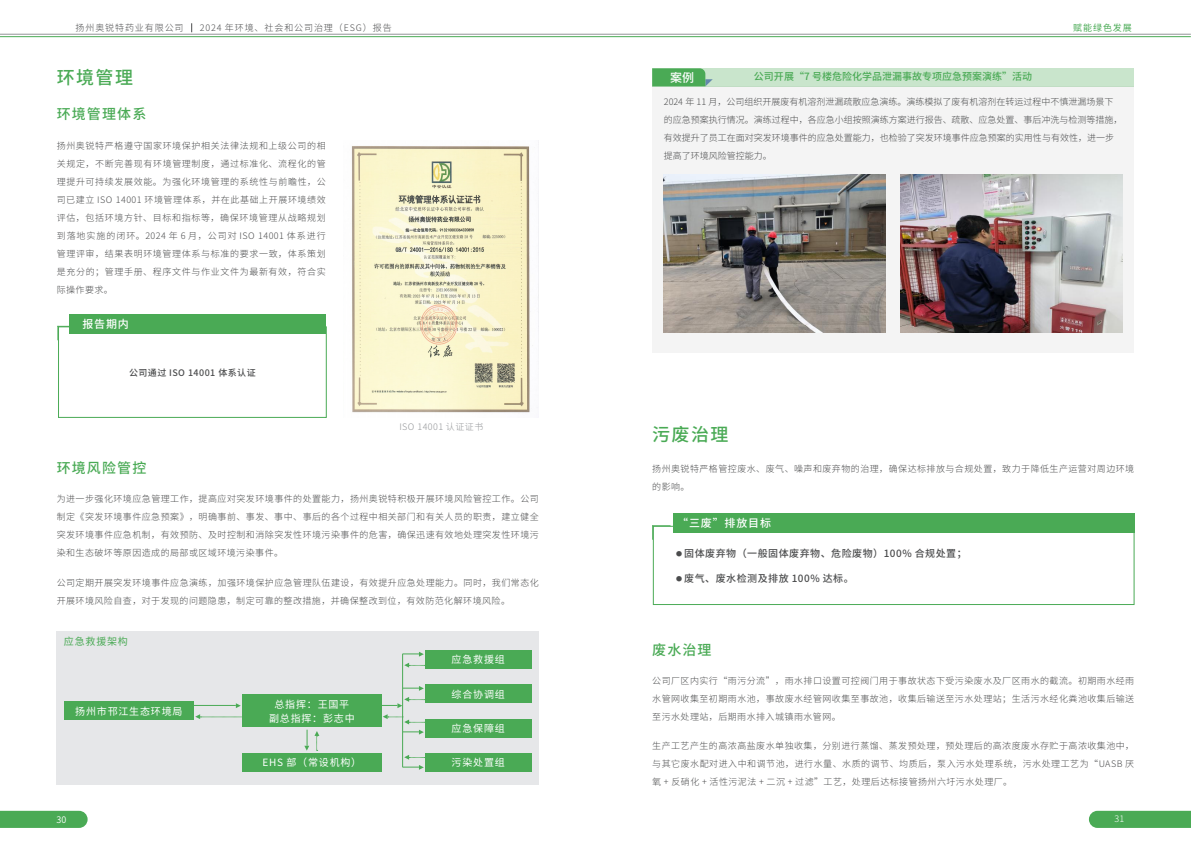
<style>
.page{position:relative;width:1191px;height:842px;background:#fff}
.page>*{position:absolute;margin:0;border:0;box-sizing:border-box;transform-origin:0 0}
.t1{font:500 18px "Source Han Sans CN";letter-spacing:.08em;color:#4aaa55}
.t2{font:500 14px "Source Han Sans CN";letter-spacing:.08em;color:#4aaa55}
.正文{font:500 12px "Source Han Sans CN";color:#fff}
.t3{font:500 11px "Source Han Sans CN";letter-spacing:.075em;color:#fff}
.t4{font:10px "Source Han Sans CN";letter-spacing:.08em;color:#fff}
.t5{font:500 10px "Source Han Sans CN";letter-spacing:.05em;color:#4b4c4d}
.正文-2{font:500 10px "Source Han Sans CN";color:#4aaa55}
.t6{font:10px "Source Han Sans CN";letter-spacing:.08em;color:#4aaa55}
.t7{font:300 9px/18px "Source Han Sans CN";letter-spacing:.05em;color:#4b4c4d;text-align:justify}
.t8{font:300 9px/18px "Source Han Sans CN";color:#4b4c4d}
.t9{font:300 9px "Source Han Sans CN";letter-spacing:.1em;color:#4b4c4d}
.t10{font:500 9px "Source Han Sans CN";letter-spacing:.05em;color:#4b4c4d}
.t11{font:300 9px "Source Han Sans CN";letter-spacing:.05em;color:#939598}
.t12{font:9px "Source Han Sans CN";letter-spacing:.1em;color:#4aaa55}
.t13{font:9px "Source Han Sans CN";color:#fff}
.t14{font:300 9px "Source Han Sans CN";color:#fff}
</style>
<div class="page">
<svg style="left:0;top:811px;width:88px;height:17px"></svg>
<svg style="left:1089px;top:811px;width:102px;height:17px;background:#4dab58"></svg>
<hr style="left:0;top:34px;width:1190px;height:1px;background:#939598">
<hr style="left:0;top:36px;width:1190px;height:1px;background:#4aaa55">
<div style="left:57px;top:632px;width:482px;height:153px;background:#e6e7e9"></div>
<img style="left:352px;top:142px;width:187px;height:271px">
<div style="left:242px;top:753px;width:139px;height:18px;background:#4aaa55"></div>
<div style="left:64px;top:702px;width:130px;height:18px;background:#4aaa55"></div>
<div style="left:425px;top:651px;width:106px;height:18px;background:#4aaa55"></div>
<div style="left:425px;top:685px;width:106px;height:18px;background:#4aaa55"></div>
<div style="left:425px;top:719px;width:106px;height:18px;background:#4aaa55"></div>
<div style="left:425px;top:753px;width:106px;height:18px;background:#4aaa55"></div>
<div style="left:242px;top:695px;width:139px;height:32px;background:#4aaa55"></div>
<svg style="left:236px;top:703px;width:5px;height:5px"></svg>
<hr style="left:194px;top:705px;width:42px;height:1px;background:#4aaa55">
<svg style="left:403px;top:652px;width:21px;height:5px"></svg>
<svg style="left:403px;top:686px;width:21px;height:5px"></svg>
<svg style="left:403px;top:730px;width:21px;height:4px"></svg>
<hr style="left:402px;top:654px;width:1px;height:113px;background:#4aaa55">
<svg style="left:195px;top:714px;width:47px;height:5px"></svg>
<svg style="left:404px;top:663px;width:20px;height:5px"></svg>
<svg style="left:381px;top:697px;width:43px;height:11px"></svg>
<svg style="left:403px;top:755px;width:21px;height:15px"></svg>
<svg style="left:304px;top:730px;width:15px;height:21px"></svg>
<svg style="left:383px;top:714px;width:41px;height:10px"></svg>
<div style="left:652px;top:86px;width:482px;height:267px;background:#f4f4f4"></div>
<div style="left:652px;top:68px;width:482px;height:18px;background:#c9e5cc"></div>
<svg style="left:652px;top:68px;width:60px;height:18px"></svg>
<img style="left:664px;top:175px;width:221px;height:158px">
<img style="left:901px;top:175px;width:221px;height:157px">
<div style="left:653px;top:526px;width:481px;height:79px;border:1px solid #4aaa55"></div>
<svg style="left:652px;top:525px;width:18px;height:15px"></svg>
<div style="left:673px;top:513px;width:461px;height:19px;background:#4aaa55"></div>
<div style="left:58px;top:327px;width:268px;height:91px;border:1px solid #4aaa55"></div>
<svg style="left:57px;top:326px;width:19px;height:14px"></svg>
<div style="left:69px;top:314px;width:257px;height:19px;background:#4aaa55"></div>
<p class="t9" style="left:76px;top:23px;width:109px">扬州奥锐特药业有限公司</p>
<p class="t9" style="left:200px;top:23px;width:193px">2024 年环境、社会和公司治理（ESG）报告</p>
<p class="t12" style="left:1073px;top:23px;width:60px">赋能绿色发展</p>
<p class="t1" style="left:57px;top:67px;width:78px">环境管理</p>
<p class="t2" style="left:57px;top:106px;width:91px">环境管理体系</p>
<p class="t7" style="left:57px;top:136px;width:271px">扬州奥锐特严格遵守国家环境保护相关法律法规和上级公司的相关规定，不断完善现有环境管理制度，通过标准化、流程化的管理提升可持续发展效能。为强化环境管理的系统性与前瞻性，公司已建立 ISO 14001 环境管理体系，并在此基础上开展环境绩效评估，包括环境方针、目标和指标等，确保环境管理从战略规划到落地实施的闭环。2024 年 6 月，公司对 ISO 14001 体系进行管理评审，结果表明环境管理体系与标准的要求一致，体系策划是充分的；管理手册、程序文件与作业文件为最新有效，符合实际操作要求。</p>
<p class="t3" style="left:82px;top:317px;width:48px">报告期内</p>
<p class="t10" style="left:129px;top:367px;width:128px">公司通过 ISO 14001 体系认证</p>
<p class="t2" style="left:57px;top:460px;width:91px">环境风险管控</p>
<p class="t11" style="left:399px;top:421px;width:85px">ISO 14001 认证证书</p>
<p class="t7" style="left:57px;top:490px;width:483px">为进一步强化环境应急管理工作，提高应对突发环境事件的处置能力，扬州奥锐特积极开展环境风险管控工作。公司制定《突发环境事件应急预案》，明确事前、事发、事中、事后的各个过程中相关部门和有关人员的职责，建立健全突发环境事件应急机制，有效预防、及时控制和消除突发性环境污染事件的危害，确保迅速有效地处理突发性环境污染和生态破坏等原因造成的局部或区域环境污染事件。</p>
<p class="t7" style="left:57px;top:573px;width:483px">公司定期开展突发环境事件应急演练，加强环境保护应急管理队伍建设，有效提升应急处理能力。同时，我们常态化开展环境风险自查，对于发现的问题隐患，制定可靠的整改措施，并确保整改到位，有效防范化解环境风险。</p>
<p class="t6" style="left:64px;top:636px;width:65px">应急救援架构</p>
<p class="t4" style="left:75px;top:705px;width:109px">扬州市邗江生态环境局</p>
<p class="t4" style="left:274px;top:698px;width:76px">总指挥：王国平</p>
<p class="t4" style="left:269px;top:712px;width:87px">副总指挥：彭志中</p>
<p class="t4" style="left:262px;top:757px;width:100px">EHS 部（常设机构）</p>
<p class="t4" style="left:451px;top:654px;width:55px">应急救援组</p>
<p class="t4" style="left:451px;top:688px;width:55px">综合协调组</p>
<p class="t4" style="left:451px;top:723px;width:55px">应急保障组</p>
<p class="t4" style="left:451px;top:757px;width:55px">污染处置组</p>
<p class="正文" style="left:670px;top:71px;width:25px">案例</p>
<p class="正文-2" style="left:754px;top:71px;width:280px">公司开展“7 号楼危险化学品泄漏事故专项应急预案演练”活动</p>
<p class="t8" style="left:664px;top:93px;width:460px">2024 年 11 月，公司组织开展废有机溶剂泄漏疏散应急演练。演练模拟了废有机溶剂在转运过程中不慎泄漏场景下的应急预案执行情况。演练过程中，各应急小组按照演练方案进行报告、疏散、应急处置、事后冲洗与检测等措施，有效提升了员工在面对突发环境事件的应急处置能力，也检验了突发环境事件应急预案的实用性与有效性，进一步提高了环境风险管控能力。</p>
<p class="t1" style="left:652px;top:424px;width:78px">污废治理</p>
<p class="t7" style="left:652px;top:460px;width:483px">扬州奥锐特严格管控废水、废气、噪声和废弃物的治理，确保达标排放与合规处置，致力于降低生产运营对周边环境的影响。</p>
<p class="t3" style="left:677px;top:517px;width:95px">“三废”排放目标</p>
<p class="t5" style="left:676px;top:548px;width:292px"><sup>●</sup> 固体废弃物（一般固体废弃物、危险废物）100% 合规处置；</p>
<p class="t5" style="left:676px;top:573px;width:179px"><sup>●</sup> 废气、废水检测及排放 100% 达标。</p>
<p class="t2" style="left:652px;top:641px;width:61px">废水治理</p>
<p class="t7" style="left:652px;top:671px;width:483px">公司厂区内实行“雨污分流”，雨水排口设置可控阀门用于事故状态下受污染废水及厂区雨水的截流。初期雨水经雨水管网收集至初期雨水池，事故废水经管网收集至事故池，收集后输送至污水处理站；生活污水经化粪池收集后输送至污水处理站，后期雨水排入城镇雨水管网。</p>
<p class="t7" style="left:652px;top:737px;width:483px">生产工艺产生的高浓高盐废水单独收集，分别进行蒸馏、蒸发预处理，预处理后的高浓度废水存贮于高浓收集池中，与其它废水配对进入中和调节池，进行水量、水质的调节、均质后，泵入污水处理系统，污水处理工艺为“UASB 厌氧 + 反硝化 + 活性污泥法 + 二沉 + 过滤”工艺，处理后达标接管扬州六圩污水处理厂。</p>
<p class="t13" style="left:57px;top:814px;width:11px">30</p>
<p class="t14" style="left:1114px;top:814px;width:11px">31</p>
</div>
